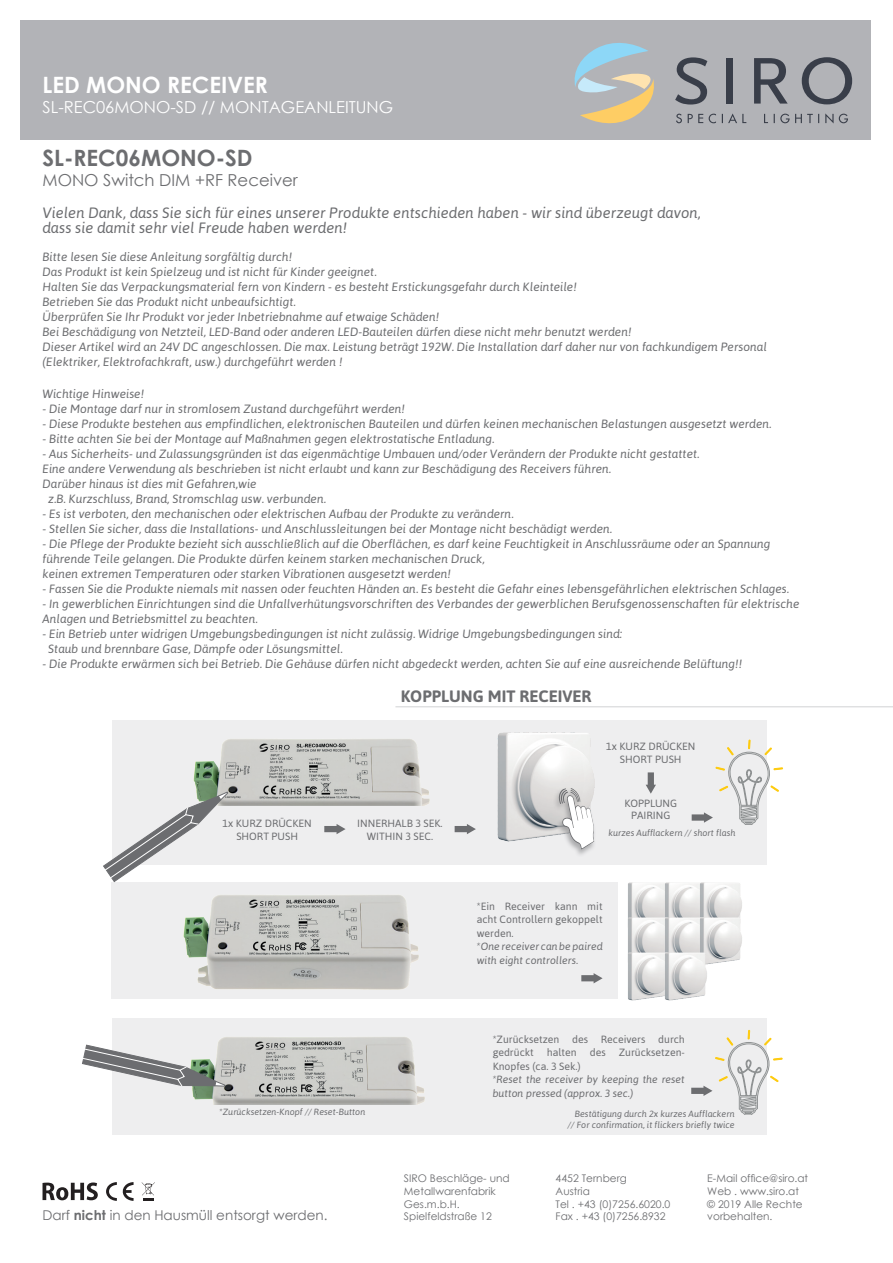
<style>
.page{position:relative;width:893px;height:1263px;background:#fff}
.page>*{position:absolute;margin:0;border:0;box-sizing:border-box;transform-origin:0 0}
.t1{font:700 22.5px "Century Gothic";color:#fff}
.t2{font:700 22.5px "Century Gothic";color:#6c6d70}
.t3{font:16.5px "Century Gothic";color:#fff}
.t4{font:16.5px "Century Gothic";color:#6c6d70}
.t5{font:700 16.5px "Asap";color:#6c6d70}
.t6{font:italic 15px/15px "Asap";color:#6c6d70}
.t7{font:13.5px "Century Gothic";color:#6c6d70}
.t8{font:italic 12px/15px "Asap";color:#6c6d70}
.t9{font:10.5px/13.5px "Asap";color:#6c6d70;text-align:center}
.t10{font:10.5px/12.6px "Century Gothic";color:#6c6d70}
.t11{font:italic 10.5px/13.5px "Asap";color:#6c6d70}
.t12{font:italic 9px/10.8px "Asap";color:#6c6d70;text-align:right}
.s1{font-weight:700}
</style>
<div class="page">
<div style="left:21px;top:21px;width:850px;height:119px;background:#b2b3b7"></div>
<svg style="left:574px;top:43px;width:80px;height:81px"></svg>
<div style="left:726px;top:58px;width:6px;height:46px;background:#393e49"></div>
<svg style="left:802px;top:57px;width:50px;height:47px"></svg>
<svg style="left:754px;top:58px;width:34px;height:46px"></svg>
<svg style="left:675px;top:57px;width:32px;height:48px"></svg>
<svg style="left:676px;top:113px;width:172px;height:10px"></svg>
<div style="left:111px;top:882px;width:507px;height:117px;background:#eeeeef"></div>
<img style="left:628px;top:882px;width:34px;height:33px">
<img style="left:662px;top:882px;width:36px;height:33px">
<img style="left:698px;top:882px;width:44px;height:33px">
<img style="left:627px;top:915px;width:35px;height:36px">
<img style="left:662px;top:915px;width:36px;height:36px">
<img style="left:698px;top:915px;width:44px;height:49px">
<img style="left:627px;top:951px;width:35px;height:50px">
<img style="left:662px;top:951px;width:46px;height:50px">
<svg style="left:581px;top:973px;width:22px;height:10px"></svg>
<div style="left:112px;top:1018px;width:655px;height:117px;background:#eeeeef"></div>
<svg style="left:691px;top:1030px;width:92px;height:85px"></svg>
<div style="left:112px;top:720px;width:655px;height:144px;background:#eeeeef"></div>
<img style="left:193px;top:739px;width:237px;height:67px">
<img style="left:497px;top:732px;width:98px;height:110px">
<div style="left:552px;top:787px;width:45px;height:71px;background:#6c6d70;opacity:.5"></div>
<svg style="left:558px;top:788px;width:36px;height:62px"></svg>
<svg style="left:103px;top:792px;width:125px;height:90px"></svg>
<svg style="left:324px;top:824px;width:22px;height:10px"></svg>
<svg style="left:455px;top:824px;width:21px;height:10px"></svg>
<svg style="left:646px;top:772px;width:10px;height:22px"></svg>
<svg style="left:692px;top:739px;width:91px;height:85px"></svg>
<img style="left:183px;top:895px;width:236px;height:95px">
<img style="left:191px;top:1037px;width:234px;height:67px">
<svg style="left:82px;top:1045px;width:143px;height:41px"></svg>
<hr style="left:395px;top:706px;width:498px;height:1px;background:#d1d2d4">
<svg style="left:43px;top:1182px;width:55px;height:18px"></svg>
<svg style="left:106px;top:1182px;width:27px;height:19px"></svg>
<svg style="left:142px;top:1182px;width:13px;height:19px"></svg>
<h1 class="t1" style="left:43px;top:68px;width:227px">LED MONO RECEIVER</h1>
<h2 class="t3" style="left:43px;top:96px;width:352px">SL-REC06MONO-SD // MONTAGEANLEITUNG</h2>
<h1 class="t2" style="left:43px;top:140px;width:212px">SL-REC06MONO-SD</h1>
<h2 class="t4" style="left:43px;top:168px;width:257px">MONO Switch DIM +RF Receiver</h2>
<p class="t6" style="left:43px;top:205px;width:660px">Vielen Dank, dass Sie sich für eines unserer Produkte entschieden haben - wir sind überzeugt davon, dass sie damit sehr viel Freude haben werden!</p>
<p class="t8" style="left:43px;top:249px;width:726px">Bitte lesen Sie diese Anleitung sorgfältig durch!<br>Das Produkt ist kein Spielzeug und ist nicht für Kinder geeignet.<br>Halten Sie das Verpackungsmaterial fern von Kindern - es besteht Erstickungsgefahr durch Kleinteile!<br>Betrieben Sie das Produkt nicht unbeaufsichtigt.<br>Überprüfen Sie Ihr Produkt vor jeder Inbetriebnahme auf etwaige Schäden!<br>Bei Beschädigung von Netzteil, LED-Band oder anderen LED-Bauteilen dürfen diese nicht mehr benutzt werden!<br>Dieser Artikel wird an 24V DC angeschlossen. Die max. Leistung beträgt 192W. Die Installation darf daher nur von fachkundigem Personal (Elektriker, Elektrofachkraft, usw.) durchgeführt werden !</p>
<p class="t8" style="left:43px;top:386px;width:103px">Wichtige Hinweise!</p>
<p class="t8" style="left:43px;top:401px;width:364px">- Die Montage darf nur in stromlosem Zustand durchgeführt werden!</p>
<p class="t8" style="left:43px;top:416px;width:731px">- Diese Produkte bestehen aus empfindlichen, elektronischen Bauteilen und dürfen keinen mechanischen Belastungen ausgesetzt werden.</p>
<p class="t8" style="left:43px;top:431px;width:453px">- Bitte achten Sie bei der Montage auf Maßnahmen gegen elektrostatische Entladung.</p>
<p class="t8" style="left:43px;top:446px;width:659px">- Aus Sicherheits- und Zulassungsgründen ist das eigenmächtige Umbauen und/oder Verändern der Produkte nicht gestattet.</p>
<p class="t8" style="left:43px;top:461px;width:570px">Eine andere Verwendung als beschrieben ist nicht erlaubt und kann zur Beschädigung des Receivers führen.</p>
<p class="t8" style="left:43px;top:476px;width:216px">Darüber hinaus ist dies mit Gefahren,wie</p>
<p class="t8" style="left:48px;top:491px;width:279px">z.B. Kurzschluss, Brand, Stromschlag usw. verbunden.</p>
<p class="t8" style="left:43px;top:506px;width:473px">- Es ist verboten, den mechanischen oder elektrischen Aufbau der Produkte zu verändern.</p>
<p class="t8" style="left:43px;top:521px;width:571px">- Stellen Sie sicher, dass die Installations- und Anschlussleitungen bei der Montage nicht beschädigt werden.</p>
<p class="t8" style="left:43px;top:536px;width:729px">- Die Pflege der Produkte bezieht sich ausschließlich auf die Oberflächen, es darf keine Feuchtigkeit in Anschlussräume oder an Spannung führende Teile gelangen. Die Produkte dürfen keinem starken mechanischen Druck,<br>keinen extremen Temperaturen oder starken Vibrationen ausgesetzt werden!</p>
<p class="t8" style="left:43px;top:581px;width:748px">- Fassen Sie die Produkte niemals mit nassen oder feuchten Händen an. Es besteht die Gefahr eines lebensgefährlichen elektrischen Schlages.</p>
<p class="t8" style="left:43px;top:596px;width:758px">- In gewerblichen Einrichtungen sind die Unfallverhütungsvorschriften des Verbandes der gewerblichen Berufsgenossenschaften für elektrische<br>Anlagen und Betriebsmittel zu beachten.</p>
<p class="t8" style="left:48px;top:626px;width:575px;text-indent:-6px">- Ein Betrieb unter widrigen Umgebungsbedingungen ist nicht zulässig. Widrige Umgebungsbedingungen sind:<br>Staub und brennbare Gase, Dämpfe oder Lösungsmittel.</p>
<p class="t8" style="left:43px;top:656px;width:701px">- Die Produkte erwärmen sich bei Betrieb. Die Gehäuse dürfen nicht abgedeckt werden, achten Sie auf eine ausreichende Belüftung!!</p>
<h2 class="t5" style="left:401px;top:687px;width:192px">KOPPLUNG MIT RECEIVER</h2>
<p class="t9" style="left:606px;top:740px;width:91px;line-height:12.6px">1x KURZ DRÜCKEN<br>SHORT PUSH</p>
<p class="t9" style="left:624px;top:797px;width:54px;line-height:12.6px">KOPPLUNG<br>PAIRING</p>
<p class="t9" style="left:223px;top:816px;width:91px">1x KURZ DRÜCKEN<br>SHORT PUSH</p>
<p class="t12" style="left:608px;top:827px;width:129px">kurzes Aufflackern // short flash</p>
<p class="t9" style="left:357px;top:816px;width:87px">INNERHALB 3 SEK.<br>WITHIN 3 SEC.</p>
<p class="t9" style="left:477px;top:899px;width:127px;text-align:justify">*Ein Receiver kann mit acht Controllern gekoppelt werden.</p>
<p class="t11" style="left:477px;top:940px;width:127px">*One receiver can be paired with eight controllers.</p>
<p class="t9" style="left:493px;top:1032px;width:194px;text-align:justify">*Zurücksetzen des Receivers durch gedrückt halten des Zurücksetzen-Knopfes (ca. 3 Sek.)</p>
<p class="t11" style="left:493px;top:1072px;width:194px">*Reset the receiver by keeping the reset button pressed (approx. 3 sec.)</p>
<p class="t12" style="left:219px;top:1106px;width:147px">*Zurücksetzen-Knopf // Reset-Button</p>
<p class="t12" style="left:568px;top:1108px;width:168px">Bestätigung durch 2x kurzes Aufflackern // For confirmation, it flickers briefly twice</p>
<p class="t7" style="left:43px;top:1206px;width:286px">Darf <span class="s1">nicht</span> in den Hausmüll entsorgt werden.</p>
<p class="t10" style="left:404px;top:1172px;width:107px">SIRO Beschläge- und<br>Metallwarenfabrik<br>Ges.m.b.H.<br>Spielfeldstraße 12</p>
<p class="t10" style="left:556px;top:1172px;width:116px">4452 Ternberg<br>Austria<br>Tel . +43 (0)7256.6020.0<br>Fax . +43 (0)7256.8932</p>
<p class="t10" style="left:707px;top:1172px;width:102px">E-Mail office@siro.at<br>Web . www.siro.at © 2019 Alle Rechte vorbehalten.</p>
</div>
